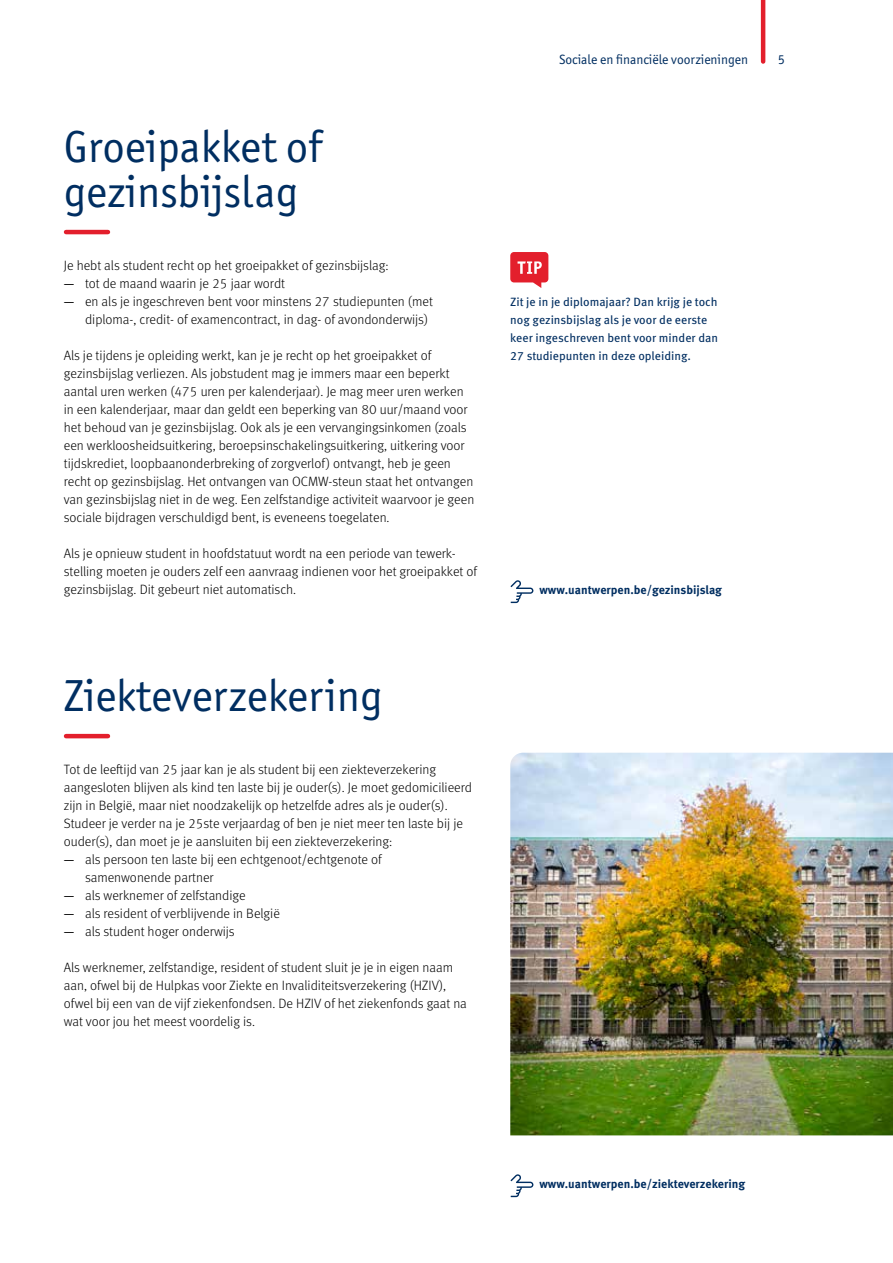
<style>
.page{position:relative;width:893px;height:1263px;background:#fff}
.page>*{position:absolute;margin:0;border:0;box-sizing:border-box;transform-origin:0 0}
.t1{font:45px/45px "Officina Sans ITC Pro";color:#002e61}
.t2{font:300 13.5px/18px "Meta Pro";color:#000}
.t3{font:13.5px "Officina Sans ITC Pro";color:#002e61}
.t4{font:12px/18px "Meta Pro";color:#002e61}
.t5{font:700 12px "Meta Pro";color:#002e61}
.s1{font-family:"Officina Sans ITC Pro";font-weight:400}
</style>
<div class="page">
<hr style="left:761px;top:0;width:4px;height:62px;background:#e31f2c">
<hr style="left:66px;top:230px;width:42px;height:4px;background:#e31f2c">
<hr style="left:66px;top:734px;width:42px;height:4px;background:#e31f2c">
<img style="left:510px;top:753px;width:383px;height:382px">
<svg style="left:510px;top:580px;width:24px;height:23px"></svg>
<svg style="left:510px;top:1174px;width:24px;height:23px"></svg>
<svg style="left:510px;top:252px;width:38px;height:36px"></svg>
<h1 class="t1" style="left:64px;top:124px;width:259px">Groeipakket of gezinsbijslag</h1>
<p class="t2" style="left:64px;top:256px;width:326px">Je hebt als student recht op het groeipakket of gezinsbijslag:</p>
<p class="t2" style="left:64px;top:274px;width:223px"><span class="s1">—</span> tot de maand waarin je 25 jaar wordt</p>
<p class="t2" style="left:85px;top:292px;width:349px;text-indent:-21px"><span class="s1">—</span> en als je ingeschreven bent voor minstens 27 studiepunten (met diploma-, credit- of examencontract, in dag- of avondonderwijs)</p>
<p class="t2" style="left:64px;top:346px;width:412px">Als je tijdens je opleiding werkt, kan je je recht op het groeipakket of gezinsbijslag verliezen. Als jobstudent mag je immers maar een beperkt aantal uren werken (475 uren per kalenderjaar). Je mag meer uren werken in een kalenderjaar, maar dan geldt een beperking van 80 uur/maand voor het behoud van je gezinsbijslag. Ook als je een vervangingsinkomen (zoals een werkloosheidsuitkering, beroepsinschakelingsuitkering, uitkering voor tijdskrediet, loopbaanonderbreking of zorgverlof) ontvangt, heb je geen recht op gezinsbijslag. Het ontvangen van OCMW-steun staat het ontvangen van gezinsbijslag niet in de weg. Een zelfstandige activiteit waarvoor je geen sociale bijdragen verschuldigd bent, is eveneens toegelaten.</p>
<p class="t2" style="left:64px;top:544px;width:415px">Als je opnieuw student in hoofdstatuut wordt na een periode van tewerk&shy;stelling moeten je ouders zelf een aanvraag indienen voor het groeipakket of gezinsbijslag. Dit gebeurt niet automatisch.</p>
<h1 class="t1" style="left:64px;top:673px;width:320px">Ziekteverzekering</h1>
<p class="t2" style="left:64px;top:760px;width:410px">Tot de leeftijd van 25 jaar kan je als student bij een ziekteverzekering aangesloten blijven als kind ten laste bij je ouder(s). Je moet gedomicilieerd zijn in België, maar niet noodzakelijk op hetzelfde adres als je ouder(s).<br>Studeer je verder na je 25ste verjaardag of ben je niet meer ten laste bij je ouder(s), dan moet je je aansluiten bij een ziekteverzekering:</p>
<p class="t2" style="left:85px;top:850px;width:298px;text-indent:-21px"><span class="s1">—</span> als persoon ten laste bij een echtgenoot/echtgenote of samenwonende partner</p>
<p class="t2" style="left:64px;top:886px;width:184px"><span class="s1">—</span> als werknemer of zelfstandige</p>
<p class="t2" style="left:64px;top:904px;width:218px"><span class="s1">—</span> als resident of verblijvende in België</p>
<p class="t2" style="left:64px;top:922px;width:172px"><span class="s1">—</span> als student hoger onderwijs</p>
<p class="t2" style="left:64px;top:958px;width:405px">Als werknemer, zelfstandige, resident of student sluit je je in eigen naam aan, ofwel bij de Hulpkas voor Ziekte en Invaliditeitsverzekering (HZIV), ofwel bij een van de vijf ziekenfondsen. De HZIV of het ziekenfonds gaat na wat voor jou het meest voordelig is.</p>
<p class="t3" style="left:559px;top:51px;width:191px">Sociale en financiële voorzieningen</p>
<p class="t3" style="left:778px;top:51px;width:8px">5</p>
<p class="t4" style="left:510px;top:292px;width:209px">Zit je in je diplomajaar? Dan krijg je toch nog gezinsbijslag als je voor de eerste keer ingeschreven bent voor minder dan 27 studiepunten in deze opleiding.</p>
<p class="t5" style="left:539px;top:580px;width:184px">www.uantwerpen.be/gezinsbijslag</p>
<p class="t5" style="left:539px;top:1174px;width:207px">www.uantwerpen.be/ziekteverzekering</p>
</div>
